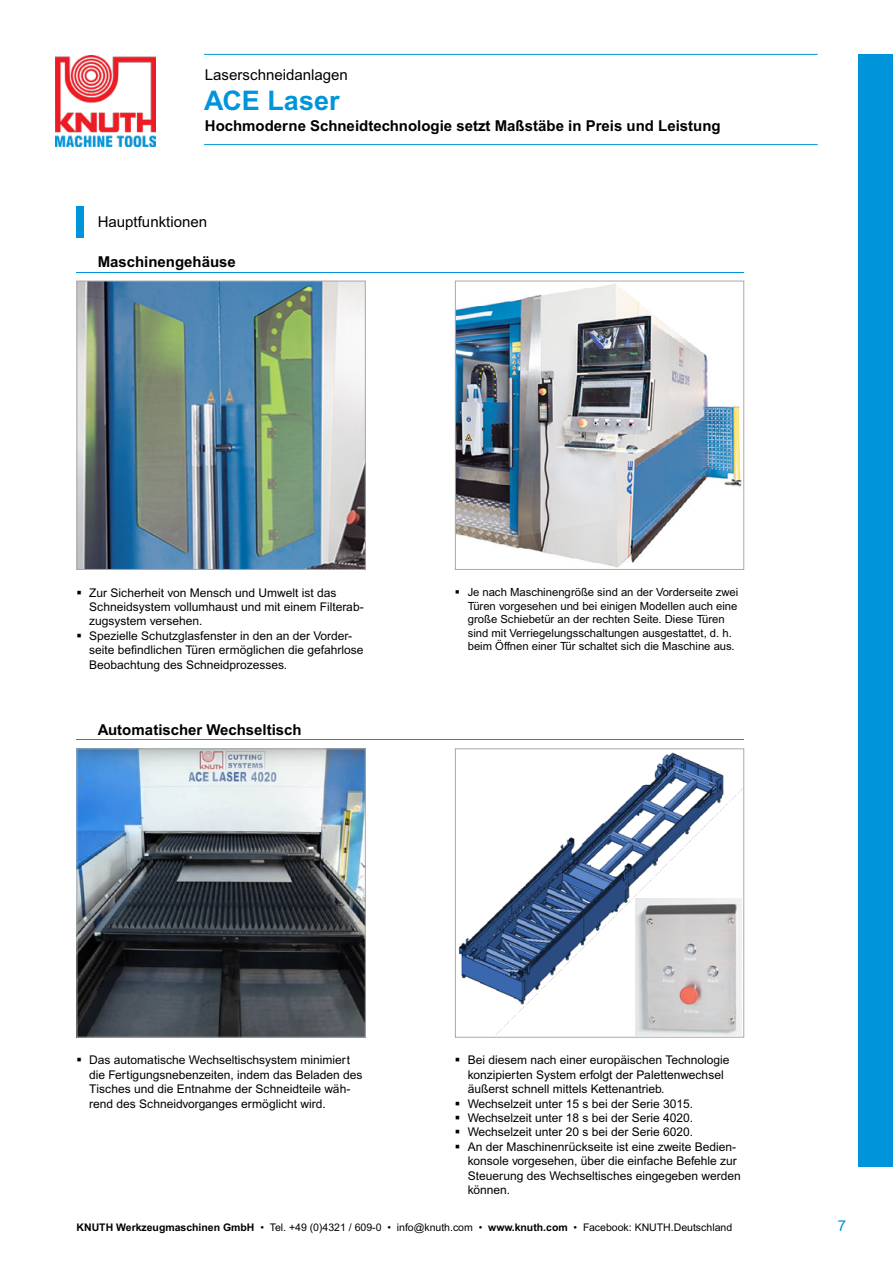
<style>
.page{position:relative;width:893px;height:1263px;background:#fff}
.page>*{position:absolute;margin:0;border:0;box-sizing:border-box;transform-origin:0 0}
.t1{font:700 27px "Arial MT Pro";color:#0095da}
.t2{font:700 15px "Arial MT Pro";color:#000}
.t3{font:15px "Arial MT Pro";color:#000}
.t4{font:15px "Arial MT Pro";color:#0095da}
.t5{font:12px/14.4px "Arial MT Pro";color:#000}
.t6{font:11.25px/13.5px "Arial MT Pro";color:#000}
.t7{font:10.5px "Arial MT Pro";color:#000}
.s1{font-weight:700}
</style>
<div class="page">
<img style="left:79px;top:750px;width:285px;height:285px">
<div style="left:77px;top:748px;width:289px;height:289px;border:1px solid #a7a9ac"></div>
<hr style="left:77px;top:272px;width:667px;height:1px;background:#0095da">
<img style="left:56px;top:55px;width:99px;height:91px">
<div style="left:77px;top:206px;width:7px;height:31px;background:#0095da"></div>
<div style="left:859px;top:54px;width:34px;height:1112px;background:#0095da"></div>
<hr style="left:204px;top:54px;width:614px;height:1px;background:#0095da">
<hr style="left:204px;top:144px;width:614px;height:1px;background:#0095da">
<hr style="left:77px;top:740px;width:667px;height:1px;background:#0095da">
<img style="left:458px;top:752px;width:284px;height:283px">
<div style="left:455px;top:748px;width:289px;height:289px;border:1px solid #a7a9ac"></div>
<img style="left:636px;top:899px;width:105px;height:136px">
<img style="left:457px;top:284px;width:285px;height:284px">
<div style="left:455px;top:281px;width:289px;height:289px;border:1px solid #a7a9ac"></div>
<img style="left:79px;top:283px;width:285px;height:285px">
<div style="left:77px;top:281px;width:289px;height:289px;border:1px solid #a7a9ac"></div>
<p class="t3" style="left:205px;top:66px;width:144px">Laserschneidanlagen</p>
<p class="t2" style="left:205px;top:117px;width:517px">Hochmoderne Schneidtechnologie setzt Maßstäbe in Preis und Leistung</p>
<h1 class="t1" style="left:204px;top:84px;width:137px">ACE Laser</h1>
<p class="t3" style="left:98px;top:213px;width:111px">Hauptfunktionen</p>
<p class="t2" style="left:98px;top:253px;width:140px">Maschinengehäuse</p>
<p class="t5" style="left:89px;top:586px;width:276px">Zur Sicherheit von Mensch und Umwelt ist das Schneidsystem vollumhaust und mit einem Filterab&shy;zugsystem versehen.<br>Spezielle Schutzglasfenster in den an der Vorder&shy;seite befindlichen Türen ermöglichen die gefahrlose Beobachtung des Schneidprozesses.</p>
<p class="t2" style="left:98px;top:721px;width:205px">Automatischer Wechseltisch</p>
<p class="t6" style="left:468px;top:586px;width:272px">Je nach Maschinengröße sind an der Vorderseite zwei Türen vorgesehen und bei einigen Modellen auch eine große Schiebetür an der rechten Seite. Diese Türen sind mit Verriegelungsschaltungen ausgestattet, d. h. beim Öffnen einer Tür schaltet sich die Maschine aus.</p>
<p class="t5" style="left:89px;top:1053px;width:275px">Das automatische Wechseltischsystem minimiert die Fertigungsnebenzeiten, indem das Beladen des Tisches und die Entnahme der Schneidteile wäh&shy;rend des Schneidvorganges ermöglicht wird.</p>
<p class="t5" style="left:468px;top:1053px;width:274px">Bei diesem nach einer europäischen Technologie konzipierten System erfolgt der Palettenwechsel äußerst schnell mittels Kettenantrieb.<br>Wechselzeit unter 15 s bei der Serie 3015.<br>Wechselzeit unter 18 s bei der Serie 4020.<br>Wechselzeit unter 20 s bei der Serie 6020.<br>An der Maschinenrückseite ist eine zweite Bedien&shy;konsole vorgesehen, über die einfache Befehle zur Steuerung des Wechseltisches eingegeben werden können.</p>
<p class="t7" style="left:77px;top:1222px;width:657px"><span class="s1">KNUTH Werkzeugmaschinen GmbH</span> • Tel. +49 (0)4321 / 609-0 • info@knuth.com • <span class="s1">www.knuth.com</span> • Facebook: KNUTH.Deutschland</p>
<p class="t4" style="left:838px;top:1217px;width:10px">7</p>
</div>
